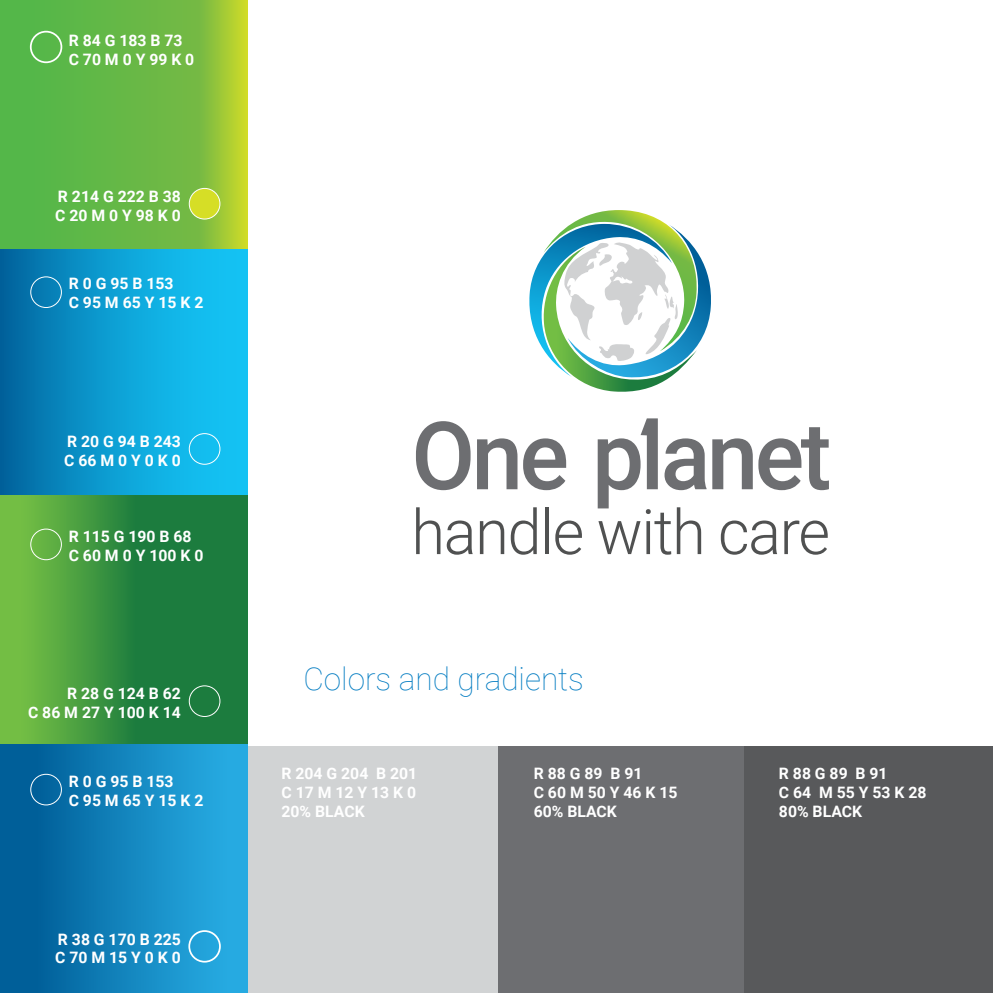
<style>
.page{position:relative;width:993px;height:993px;background:#fff}
.page>*{position:absolute;margin:0;border:0;box-sizing:border-box;transform-origin:0 0}
.t1{font:300 62.3px "Roboto";letter-spacing:-.02em;color:#505151}
.t2{font:100 31.5px "Roboto";color:#007bc1}
.t3{font:700 15.75px/18.9px "Roboto";color:#fff}
</style>
<div class="page">
<div style="left:497px;top:746px;width:250px;height:246px;background:#6d6e71"></div>
<div style="left:744px;top:746px;width:248px;height:246px;background:#58595b"></div>
<div style="left:247px;top:746px;width:250px;height:246px;background:#d1d3d4"></div>
<div style="left:0;top:247px;width:247px;height:248px;background:linear-gradient(to right,#036ca4,#18d0ff)"></div>
<svg style="left:0;top:0;width:247px;height:249px;background:#6ebb43"></svg>
<svg style="left:0;top:495px;width:247px;height:249px;background:#399240"></svg>
<div style="left:0;top:744px;width:247px;height:248px;background:linear-gradient(to right,#005691,#2ab1e8)"></div>
<svg style="left:416px;top:421px;width:54px;height:69px"></svg>
<svg style="left:477px;top:438px;width:40px;height:51px"></svg>
<svg style="left:523px;top:438px;width:43px;height:52px"></svg>
<svg style="left:597px;top:418px;width:60px;height:90px"></svg>
<svg style="left:664px;top:438px;width:42px;height:52px"></svg>
<svg style="left:712px;top:438px;width:40px;height:51px"></svg>
<svg style="left:758px;top:427px;width:70px;height:63px"></svg>
<svg style="left:529px;top:210px;width:182px;height:182px"></svg>
<div style="left:30px;top:31px;width:32px;height:32px;border:2px solid #fff;border-radius:50%"></div>
<svg style="left:189px;top:188px;width:31px;height:31px"></svg>
<div style="left:189px;top:188px;width:31px;height:31px;border:1px solid #fff;border-radius:50%"></div>
<div style="left:30px;top:276px;width:32px;height:32px;border:1px solid #fff;border-radius:50%"></div>
<div style="left:189px;top:433px;width:31px;height:31px;border:1px solid #fff;border-radius:50%"></div>
<div style="left:30px;top:528px;width:32px;height:32px;border:1px solid #fff;border-radius:50%"></div>
<div style="left:189px;top:685px;width:31px;height:31px;border:1px solid #fff;border-radius:50%"></div>
<div style="left:30px;top:773px;width:32px;height:32px;border:1px solid #fff;border-radius:50%"></div>
<div style="left:188px;top:929px;width:33px;height:33px;border:2px solid #fff;border-radius:50%"></div>
<p class="t3" style="left:69px;top:30px;width:127px">R 84 G 183 B 73<br>C 70 M 0 Y 99 K 0</p>
<p class="t3" style="left:55px;top:186px;width:127px">R 214 G 222 B 38<br>C 20 M 0 Y 98 K 0</p>
<p class="t3" style="left:69px;top:274px;width:136px">R 0 G 95 B 153<br>C 95 M 65 Y 15 K 2</p>
<p class="t3" style="left:64px;top:431px;width:118px">R 20 G 94 B 243<br>C 66 M 0 Y 0 K 0</p>
<p class="t3" style="left:69px;top:526px;width:136px">R 115 G 190 B 68<br>C 60 M 0 Y 100 K 0</p>
<p class="t3" style="left:28px;top:683px;width:154px;text-align:right">R 28 G 124 B 62<br>C 86 M 27 Y 100 K 14</p>
<p class="t3" style="left:69px;top:771px;width:136px">R 0 G 95 B 153<br>C 95 M 65 Y 15 K 2</p>
<p class="t3" style="left:55px;top:928px;width:127px">R 38 G 170 B 225<br>C 70 M 15 Y 0 K 0</p>
<h1 class="t1" style="left:411px;top:488px;width:420px">handle with care</h1>
<h2 class="t2" style="left:303px;top:657px;width:282px">Colors and gradients</h2>
<p class="t3" style="left:281px;top:763px;width:137px;text-align:justify">R 204 G 204 B 201<br>C 17 M 12 Y 13 K 0<br>20% BLACK</p>
<p class="t3" style="left:533px;top:763px;width:145px">R 88 G 89 B 91<br>C 60 M 50 Y 46 K 15<br>60% BLACK</p>
<p class="t3" style="left:778px;top:763px;width:149px">R 88 G 89 B 91<br>C 64 M 55 Y 53 K 28<br>80% BLACK</p>
</div>
